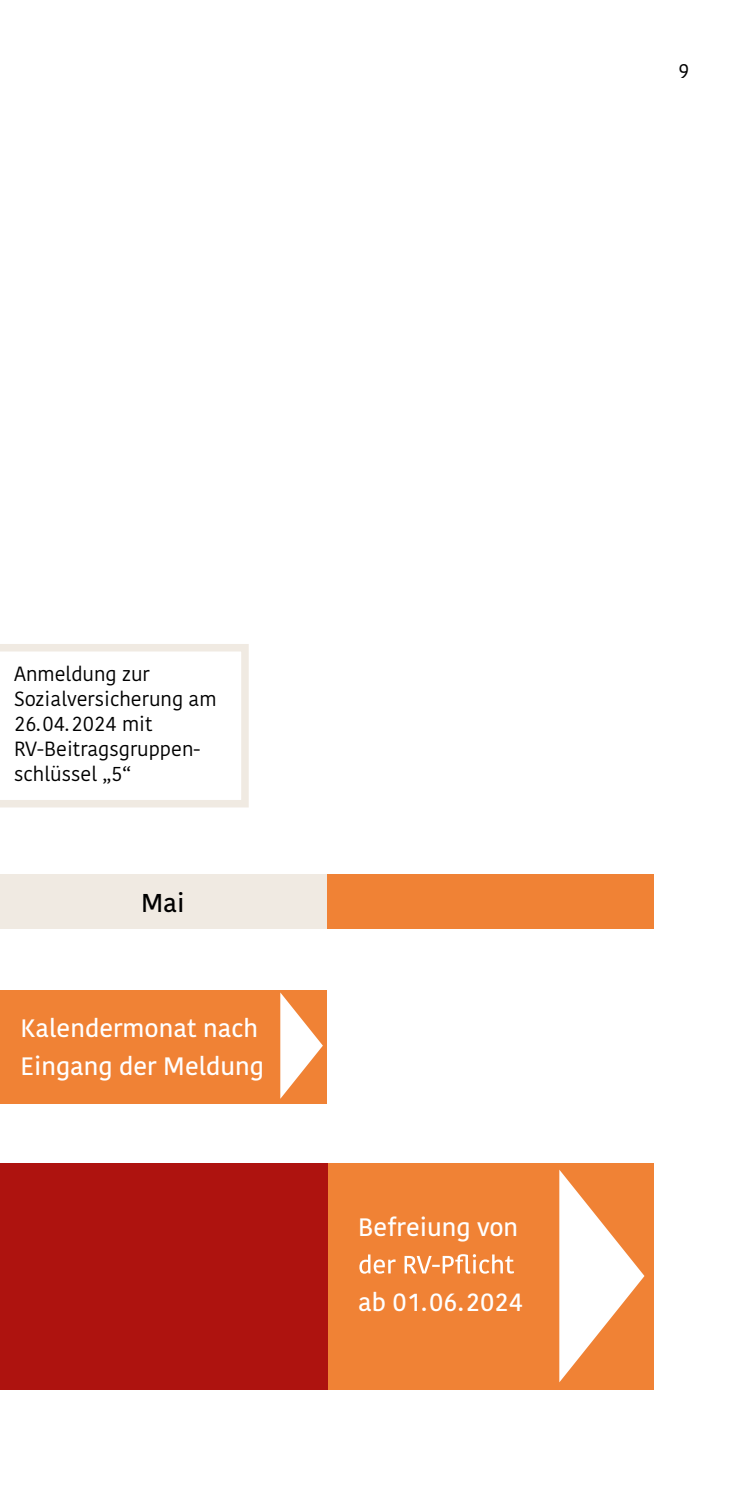
<style>
.page{position:relative;width:745px;height:1489px;background:#fff}
.page>*{position:absolute;margin:0;border:0;box-sizing:border-box;transform-origin:0 0}
.t1{font:500 25.5px "Kohinoor KBS";color:#000}
.t2{font:500 25px/37.5px "Kohinoor KBS";color:#fff}
.t3{font:20px/25px "Kohinoor KBS";color:#000}
</style>
<div class="page">
<div style="left:0;top:989px;width:326px;height:114px;background:#f08235"></div>
<div style="left:0;top:1162px;width:653px;height:227px;background:#f08235"></div>
<div style="left:326px;top:874px;width:327px;height:55px;background:#f08235"></div>
<div style="left:0;top:874px;width:326px;height:55px;background:#f0eae2"></div>
<svg style="left:280px;top:992px;width:42px;height:106px"></svg>
<svg style="left:559px;top:1170px;width:85px;height:212px"></svg>
<div style="left:0;top:1162px;width:327px;height:227px;background:#ae130f"></div>
<svg style="left:359px;top:1254px;width:155px;height:19px"></svg>
<svg style="left:0;top:644px;width:248px;height:163px"></svg>
<p class="t3" style="left:677px;top:58px;width:13px">9</p>
<p class="t3" style="left:14px;top:662px;width:204px">Anmeldung zur<br>Sozialversicherung am<br>26.04.2024 mit<br>RV-Beitragsgruppen&shy;schlüssel „5“</p>
<p class="t1" style="left:141px;top:887px;width:45px">Mai</p>
<p class="t2" style="left:21px;top:1010px;width:245px">Kalendermonat nach<br>Eingang der Meldung</p>
<p class="t2" style="left:358px;top:1208px;width:161px">Befreiung von</p>
<p class="t2" style="left:358px;top:1283px;width:166px">ab 01.06.2024</p>
</div>
